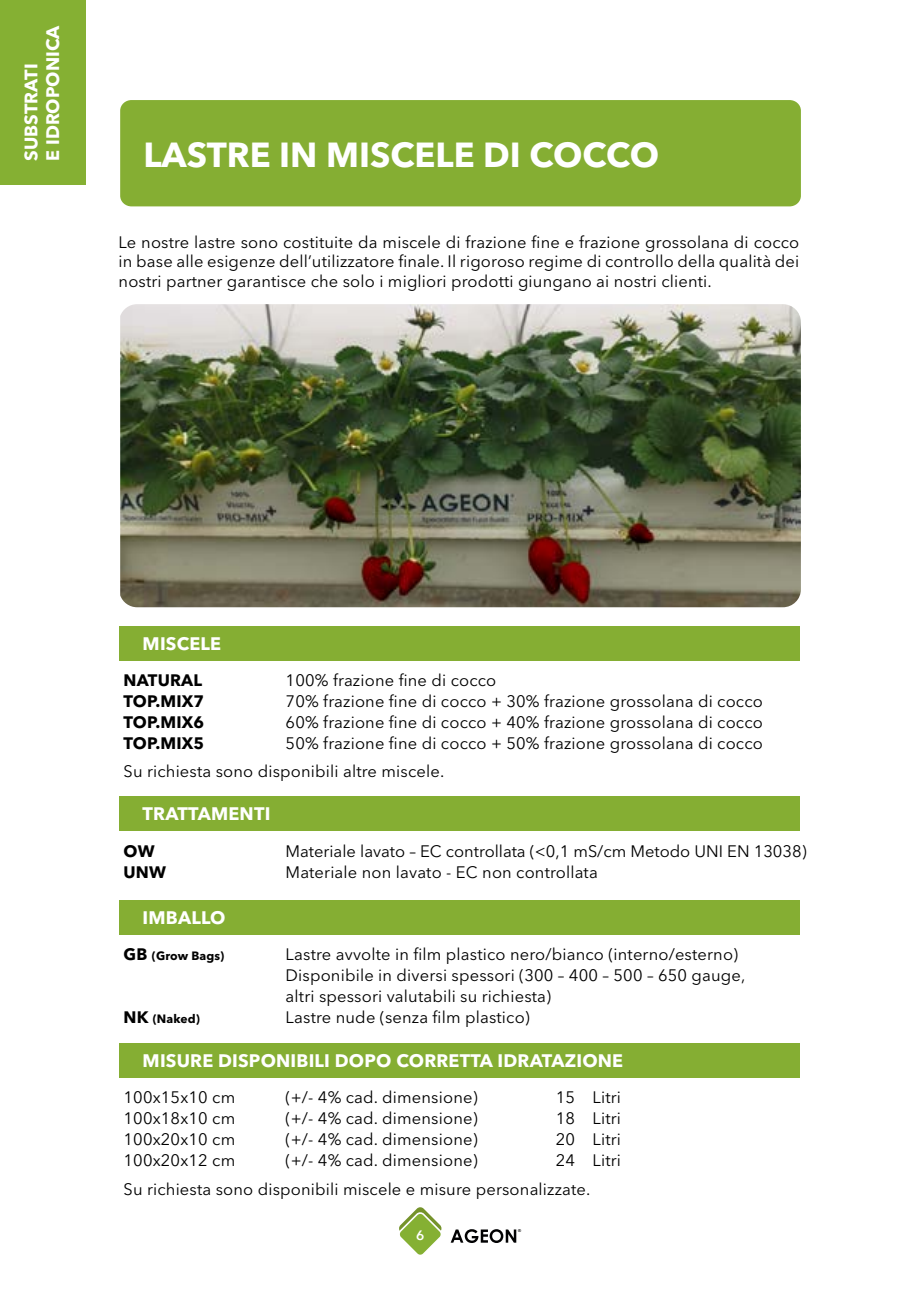
<style>
.page{position:relative;width:919px;height:1289px;background:#fff}
.page>*{position:absolute;margin:0;border:0;box-sizing:border-box;transform-origin:0 0}
.t1{font:700 34.5px "Avenir Next LT Pro";color:#fff}
.t2{font:700 18px/21.6px "Avenir Next LT Pro";letter-spacing:.01em;color:#fff}
.t3{font:16.5px/19.8px "Avenir Next LT Pro";letter-spacing:.01em;color:#000}
.t4{font:700 16.5px "Avenir Next LT Pro";letter-spacing:.01em;color:#000}
.t5{font:600 13.5px "Avenir Next LT Pro";color:#fff}
.t6{font:700 12px "Avenir Next LT Pro";letter-spacing:.01em;color:#000}
.t7{font:700 4.05px "Arial";color:#020203}
.s1{font-size:16.5px}
</style>
<div class="page">
<svg style="left:451px;top:1229px;width:65px;height:13px"></svg>
<svg style="left:399px;top:1207px;width:43px;height:48px"></svg>
<div style="left:120px;top:100px;width:680px;height:106px;background:#85ae33;border-radius:11px"></div>
<img style="left:120px;top:304px;width:680px;height:303px">
<div style="left:119px;top:626px;width:680px;height:34px;background:#85ae33"></div>
<div style="left:119px;top:796px;width:680px;height:35px;background:#85ae33"></div>
<div style="left:119px;top:900px;width:680px;height:34px;background:#85ae33"></div>
<div style="left:119px;top:1043px;width:680px;height:34px;background:#85ae33"></div>
<div style="left:0;top:0;width:85px;height:184px;background:#85b033"></div>
<p class="t2" style="left:20px;top:161px;width:137px;rotate:-90deg">SUBSTRATI<br>E IDROPONICA</p>
<h1 class="t1" style="left:143px;top:133px;width:517px">LASTRE IN MISCELE DI COCCO</h1>
<p class="t3" style="left:119px;top:232px;width:682px;text-align:justify">Le nostre lastre sono costituite da miscele di frazione fine e frazione grossolana di cocco in base alle esigenze dell’utilizzatore finale. Il rigoroso regime di controllo della qualità dei nostri partner garantisce che solo i migliori prodotti giungano ai nostri clienti.</p>
<p class="t2" style="left:143px;top:632px;width:80px">MISCELE</p>
<p class="t4" style="left:123px;top:670px;width:80px">NATURAL</p>
<p class="t3" style="left:285px;top:670px;width:212px">100% frazione fine di cocco</p>
<p class="t4" style="left:123px;top:691px;width:82px">TOP.MIX7</p>
<p class="t3" style="left:285px;top:691px;width:478px">70% frazione fine di cocco + 30% frazione grossolana di cocco</p>
<p class="t4" style="left:123px;top:712px;width:82px">TOP.MIX6</p>
<p class="t3" style="left:285px;top:712px;width:478px">60% frazione fine di cocco + 40% frazione grossolana di cocco</p>
<p class="t4" style="left:123px;top:733px;width:82px">TOP.MIX5</p>
<p class="t3" style="left:123px;top:730px;width:640px;line-height:27px;text-indent:162px">50% frazione fine di cocco + 50% frazione grossolana di cocco<br>Su richiesta sono disponibili altre miscele.</p>
<p class="t2" style="left:143px;top:803px;width:129px">TRATTAMENTI</p>
<p class="t4" style="left:123px;top:840px;width:33px">OW</p>
<p class="t3" style="left:285px;top:840px;width:522px">Materiale lavato – EC controllata (&lt;0,1 mS/cm Metodo UNI EN 13038)</p>
<p class="t4" style="left:123px;top:861px;width:44px">UNW</p>
<p class="t3" style="left:285px;top:861px;width:314px">Materiale non lavato - EC non controllata</p>
<p class="t2" style="left:143px;top:906px;width:84px">IMBALLO</p>
<p class="t6" style="left:123px;top:948px;width:102px"><span class="s1">GB</span> (Grow Bags)</p>
<p class="t3" style="left:285px;top:943px;width:461px;line-height:21px">Lastre avvolte in film plastico nero/bianco (interno/esterno)<br>Disponibile in diversi spessori (300 – 400 – 500 – 650 gauge, altri spessori valutabili su richiesta)</p>
<p class="t6" style="left:123px;top:1011px;width:78px"><span class="s1">NK</span> (Naked)</p>
<p class="t3" style="left:285px;top:1007px;width:246px">Lastre nude (senza film plastico)</p>
<p class="t2" style="left:143px;top:1050px;width:482px">MISURE DISPONIBILI DOPO CORRETTA IDRATAZIONE</p>
<p class="t3" style="left:123px;top:1087px;width:113px">100x15x10 cm</p>
<p class="t3" style="left:285px;top:1087px;width:193px">(+/- 4% cad. dimensione)</p>
<p class="t3" style="left:555px;top:1087px;width:67px">15 Litri</p>
<p class="t3" style="left:123px;top:1108px;width:113px">100x18x10 cm</p>
<p class="t3" style="left:285px;top:1108px;width:193px">(+/- 4% cad. dimensione)</p>
<p class="t3" style="left:555px;top:1108px;width:67px">18 Litri</p>
<p class="t3" style="left:123px;top:1129px;width:113px">100x20x10 cm</p>
<p class="t3" style="left:285px;top:1129px;width:193px">(+/- 4% cad. dimensione)</p>
<p class="t3" style="left:555px;top:1129px;width:67px">20 Litri</p>
<p class="t3" style="left:123px;top:1150px;width:113px">100x20x12 cm</p>
<p class="t3" style="left:285px;top:1150px;width:193px">(+/- 4% cad. dimensione)</p>
<p class="t3" style="left:123px;top:1146px;width:499px;line-height:28.5px;text-indent:432px">24 Litri<br>Su richiesta sono disponibili miscele e misure personalizzate.</p>
<p class="t5" style="left:416px;top:1226px;width:10px">6</p>
<p class="t7" style="left:518px;top:1228px;width:4px">®</p>
</div>
